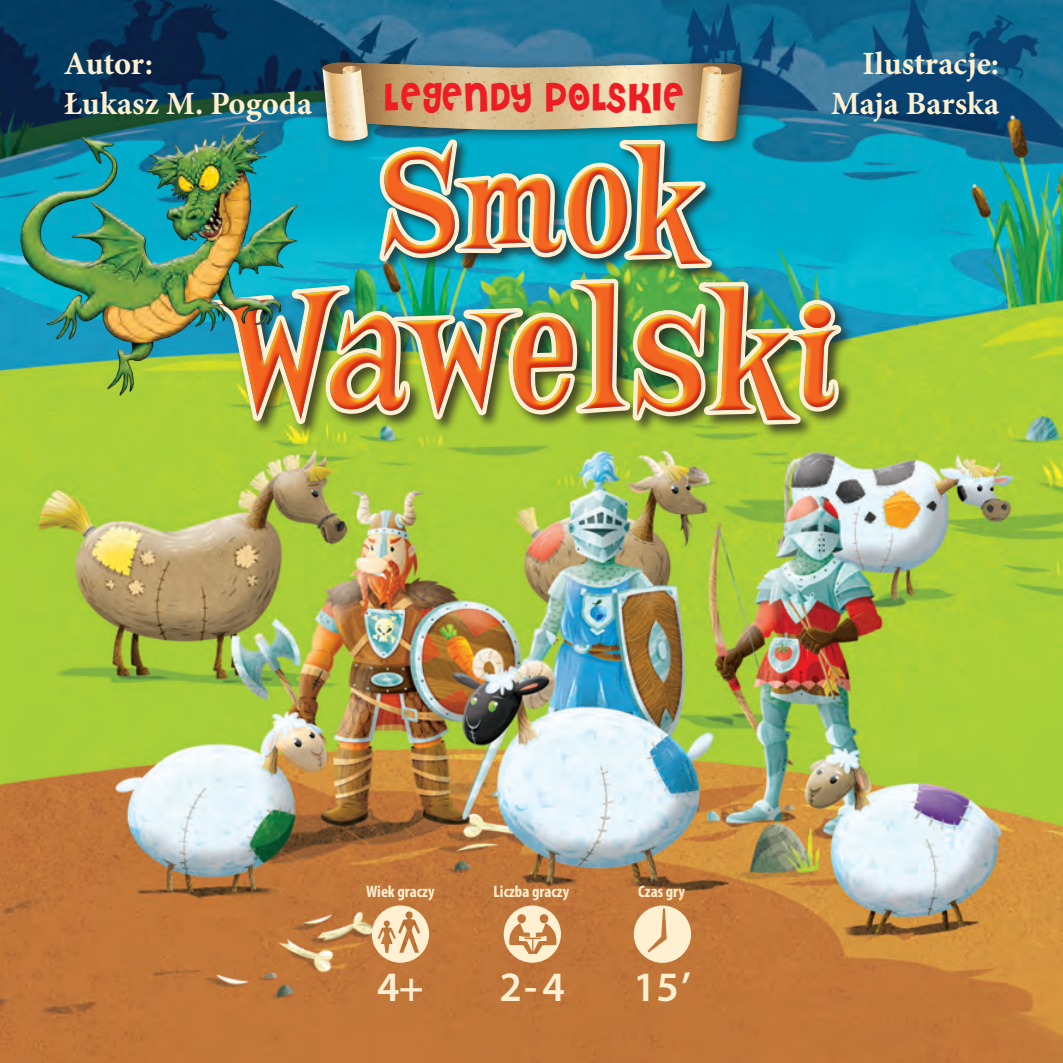
<style>
.page{position:relative;width:1063px;height:1063px;background:#fff}
.page>*{position:absolute;margin:0;border:0;box-sizing:border-box;transform-origin:0 0}
.t1{font:186.75px "Mother Hen AOE";letter-spacing:.07em;color:#f36421}
.t2{font:167.25px "Mother Hen AOE";color:#f36421}
.t3{font:600 42px "Myriad Pro";color:#fef0d0}
.t4{font:39.5px "Cheri";color:#ee1d23}
.t5{font:700 32.5px "Minion Pro";color:#fef0d0}
.t6{font:700 condensed 16.75px "Myriad Pro";color:#fef0d0}
</style>
<div class="page">
<img style="left:0;top:0;width:1063px;height:1063px">
<div style="left:316px;top:55px;width:438px;height:99px;background:#231f20;opacity:.37"></div>
<img style="left:356px;top:0;width:239px;height:1063px">
<img style="left:527px;top:466px;width:79px;height:597px">
<svg style="left:147px;top:258px;width:172px;height:195px;background:#a1cc41"></svg>
<img style="left:606px;top:466px;width:207px;height:597px">
<svg style="left:319px;top:63px;width:529px;height:403px;background:#6bad8c"></svg>
<div style="left:378px;top:138px;width:333px;height:126px;background:#fff101;opacity:.96"></div>
<div style="left:379px;top:141px;width:333px;height:127px;background:#ca141c;opacity:.62"></div>
<div style="left:211px;top:280px;width:632px;height:146px;background:#ca141c;opacity:.62"></div>
<img style="left:21px;top:117px;width:276px;height:278px">
<p class="t5" style="left:862px;top:41px;width:138px">Ilustracje:</p>
<p class="t5" style="left:831px;top:81px;width:170px">Maja Barska</p>
<p class="t5" style="left:64px;top:41px;width:91px">Autor:</p>
<p class="t5" style="left:64px;top:81px;width:250px">Łukasz M. Pogoda</p>
<p class="t4" style="left:381px;top:76px;width:303px">LEGENDY POLSKIE</p>
<h2 class="t2" style="left:382px;top:112px;width:314px">Smok</h2>
<h1 class="t1" style="left:231px;top:250px;width:605px">Wawelski</h1>
<p class="t6" style="left:366px;top:881px;width:70px">Wiek graczy</p>
<p class="t3" style="left:377px;top:960px;width:48px">4+</p>
<p class="t6" style="left:494px;top:881px;width:77px">Liczba graczy</p>
<p class="t3" style="left:500px;top:960px;width:67px">2-4</p>
<p class="t6" style="left:638px;top:881px;width:49px">Czas gry</p>
<p class="t3" style="left:634px;top:960px;width:59px">15’</p>
</div>
